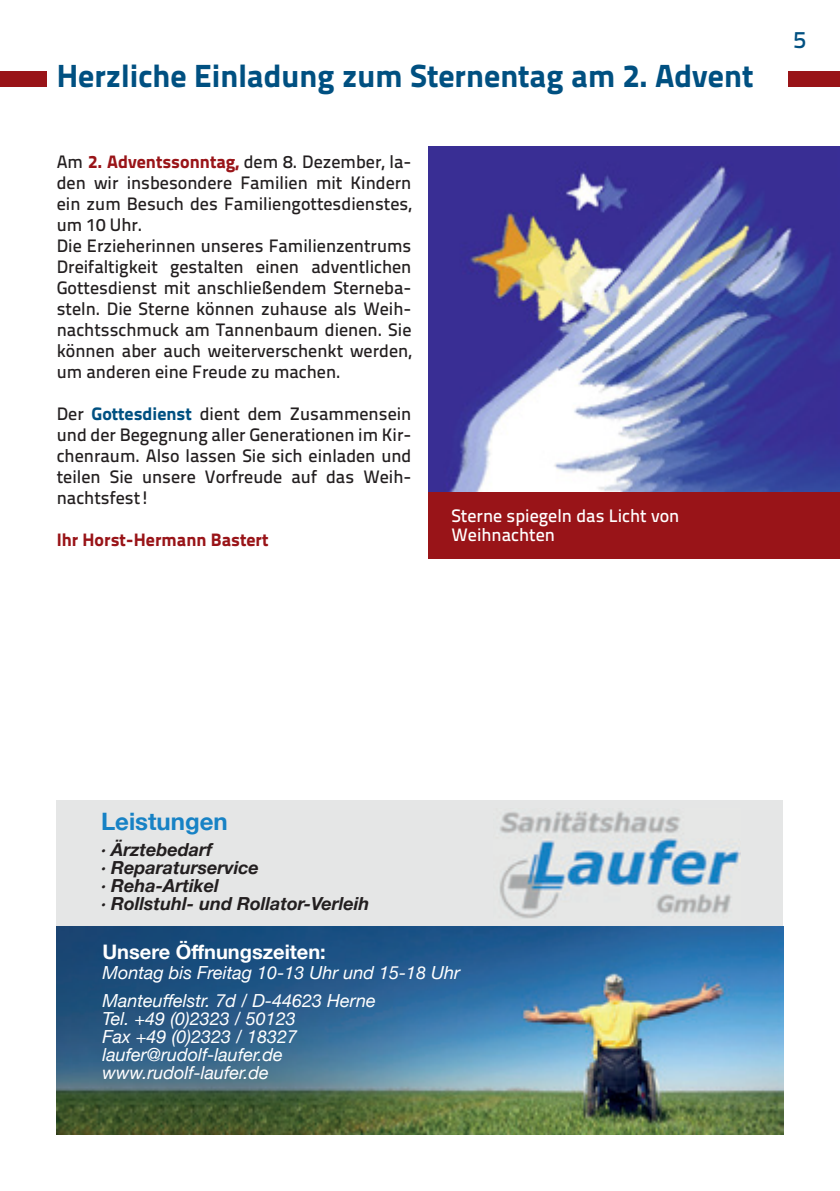
<style>
.page{position:relative;width:840px;height:1191px;background:#fff}
.page>*{position:absolute;margin:0;border:0;box-sizing:border-box;transform-origin:0 0}
.t1{font:32px "Titillium Text 25 L 999 wt";color:#005081}
.t2{font:700 24px "Helvetica Neue";color:#1782c5}
.t3{font:24px "Titillium Text 25 L 600 wt";color:#005081}
.t4{font:700 20px "Helvetica Neue";color:#fff}
.t5{font:18px/21px "Titillium Text 22 L 600 wt";color:#231f20}
.t6{font:italic 18px/18px "Helvetica Neue";color:#fff}
.t7{font:italic 700 18px/18px "Helvetica Neue";color:#231f20}
.t8{font:18px/19px "Titillium Text 22 L 600 wt";color:#fff}
.t9{font:18px "Titillium Text 22 L 999 wt";color:#991418}
.s1{font-family:"Titillium Text 22 L 999 wt";color:#991418}
.s2{font-family:"Titillium Text 22 L 999 wt";color:#005081}
</style>
<div class="page">
<div style="left:0;top:71px;width:46px;height:15px;background:#991418"></div>
<div style="left:788px;top:71px;width:51px;height:16px;background:#991418"></div>
<img style="left:428px;top:147px;width:411px;height:345px">
<div style="left:428px;top:492px;width:411px;height:66px;background:#991418"></div>
<div style="left:57px;top:799px;width:725px;height:130px;background:#e5e6e6"></div>
<img style="left:57px;top:927px;width:725px;height:207px">
<img style="left:499px;top:811px;width:240px;height:107px">
<h1 class="t1" style="left:57px;top:51px;width:697px">Herzliche Einladung zum Sternentag am 2. Advent</h1>
<p class="t5" style="left:57px;top:150px;width:356px">Am <span class="s1">2. Adventssonntag,</span> dem 8. Dezember, la&shy;den wir insbesondere Familien mit Kindern ein zum Besuch des Familiengottesdienstes, um 10 Uhr.<br>Die Erzieherinnen unseres Familienzentrums Dreifaltigkeit gestalten einen adventlichen Gottesdienst mit anschließendem Sterneba&shy;steln. Die Sterne können zuhause als Weih&shy;nachtsschmuck am Tannenbaum dienen. Sie können aber auch weiterverschenkt werden, um anderen eine Freude zu machen.</p>
<p class="t5" style="left:57px;top:402px;width:356px;text-align:justify">Der <span class="s2">Gottesdienst</span> dient dem Zusammensein und der Begegnung aller Generationen im Kir&shy;chenraum. Also lassen Sie sich einladen und teilen Sie unsere Vorfreude auf das Weih&shy;nachtsfest!</p>
<p class="t9" style="left:57px;top:526px;width:213px">Ihr Horst-Hermann Bastert</p>
<p class="t8" style="left:451px;top:505px;width:229px">Sterne spiegeln das Licht von<br>Weihnachten</p>
<h2 class="t3" style="left:793px;top:21px;width:14px">5</h2>
<h2 class="t2" style="left:101px;top:802px;width:128px">Leistungen</h2>
<p class="t7" style="left:101px;top:841px;width:270px">∙ Ärztebedarf<br>∙ Reparaturservice<br>∙ Reha-Artikel<br>∙ Rollstuhl- und Rollator-Verleih</p>
<p class="t4" style="left:102px;top:936px;width:225px">Unsere Öffnungszeiten:</p>
<p class="t6" style="left:102px;top:965px;width:359px">Montag bis Freitag 10-13 Uhr und 15-18 Uhr</p>
<p class="t6" style="left:102px;top:993px;width:275px">Manteuffelstr. 7d / D-44623 Herne<br>Tel. +49 (0)2323 / 50123<br>Fax +49 (0)2323 / 18327 laufer@rudolf-laufer.de www.rudolf-laufer.de</p>
</div>
